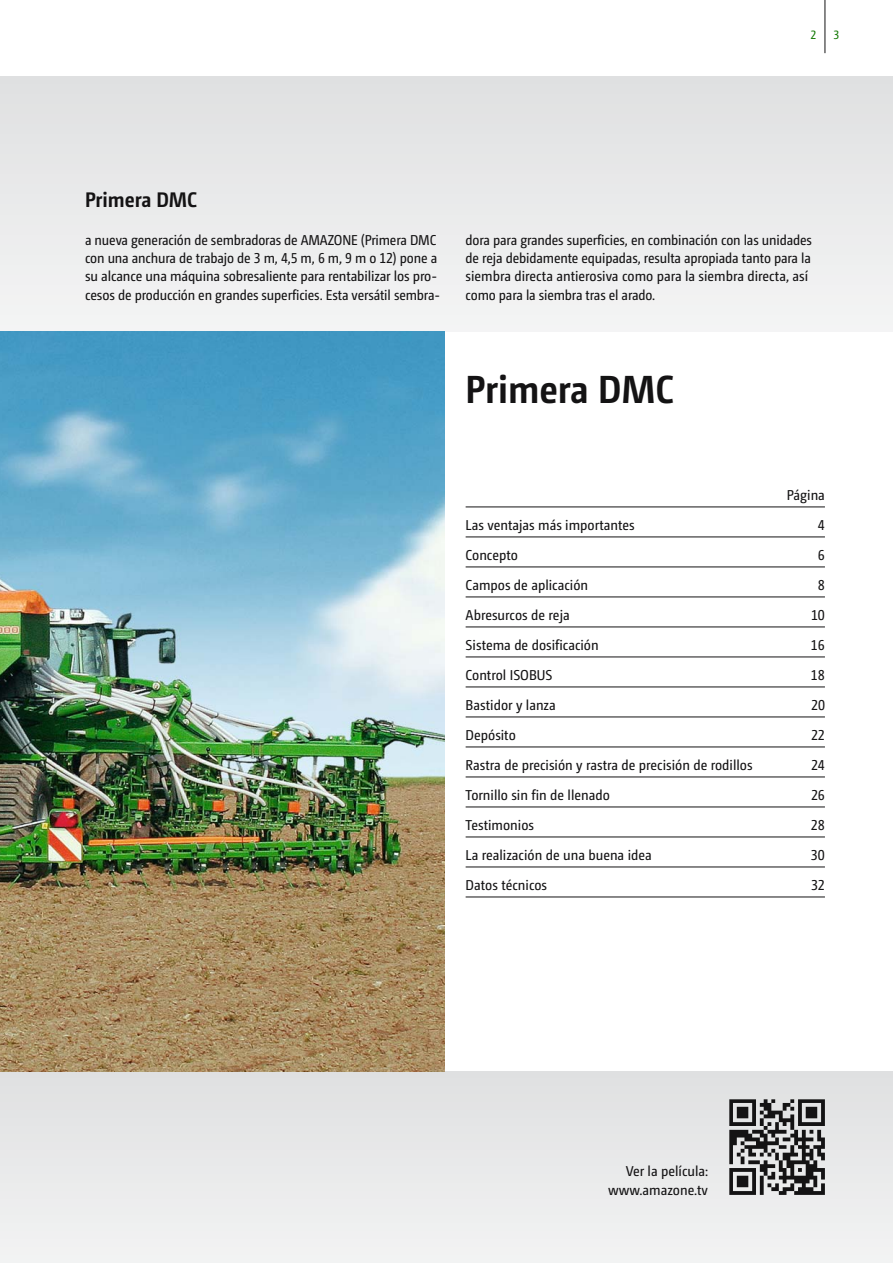
<style>
.page{position:relative;width:893px;height:1263px;background:#fff}
.page>*{position:absolute;margin:0;border:0;box-sizing:border-box;transform-origin:0 0}
.t1{font:700 39px "Camingo Dos Pro S Cd";color:#141314}
.t2{font:700 21px "Camingo Dos Pro S Cd";color:#141314}
.t3{font:14.25px/18.3px "Camingo Dos Pro S Cd";letter-spacing:-.005em;color:#141314}
.t4{font:12px "Camingo Dos Pro S Cd";color:#137904}
</style>
<div class="page">
<div style="left:0;top:77px;width:893px;height:255px;background:#eaebeb"></div>
<div style="left:0;top:1071px;width:893px;height:192px;background:#e9eaeb"></div>
<img style="left:0;top:332px;width:444px;height:739px">
<hr style="left:825px;top:0;width:1px;height:53px;background:#141314">
<svg style="left:729px;top:1099px;width:96px;height:96px"></svg>
<hr style="left:466px;top:507px;width:359px;height:1px;background:#141314">
<hr style="left:466px;top:537px;width:359px;height:1px;background:#141314">
<hr style="left:466px;top:567px;width:359px;height:1px;background:#141314">
<hr style="left:466px;top:597px;width:359px;height:1px;background:#141314">
<hr style="left:466px;top:627px;width:359px;height:1px;background:#141314">
<hr style="left:466px;top:657px;width:359px;height:1px;background:#141314">
<hr style="left:466px;top:687px;width:359px;height:1px;background:#141314">
<hr style="left:466px;top:717px;width:359px;height:1px;background:#141314">
<hr style="left:466px;top:747px;width:359px;height:1px;background:#141314">
<hr style="left:466px;top:777px;width:359px;height:1px;background:#141314">
<hr style="left:466px;top:807px;width:359px;height:1px;background:#141314">
<hr style="left:466px;top:837px;width:359px;height:1px;background:#141314">
<hr style="left:466px;top:867px;width:359px;height:1px;background:#141314">
<hr style="left:466px;top:897px;width:359px;height:1px;background:#141314">
<h2 class="t2" style="left:85px;top:191px;width:114px">Primera DMC</h2>
<p class="t4" style="left:810px;top:30px;width:7px">2</p>
<p class="t4" style="left:833px;top:30px;width:7px">3</p>
<p class="t3" style="left:85px;top:232px;width:357px">a nueva generación de sembradoras de AMAZONE (Primera DMC con una anchura de trabajo de 3 m, 4,5 m, 6 m, 9 m o 12) pone a su alcance una máquina sobresaliente para rentabilizar los pro&shy;cesos de producción en grandes superficies. Esta versátil sembra-</p>
<p class="t3" style="left:466px;top:231px;width:348px">dora para grandes superficies, en combinación con las unidades de reja debidamente equipadas, resulta apropiada tanto para la siembra directa antierosiva como para la siembra directa, así como para la siembra tras el arado.</p>
<h1 class="t1" style="left:466px;top:374px;width:210px">Primera DMC</h1>
<p class="t3" style="left:787px;top:487px;width:40px">Página</p>
<p class="t3" style="left:466px;top:517px;width:171px">Las ventajas más importantes</p>
<p class="t3" style="left:818px;top:517px;width:8px">4</p>
<p class="t3" style="left:466px;top:547px;width:54px">Concepto</p>
<p class="t3" style="left:818px;top:547px;width:8px">6</p>
<p class="t3" style="left:466px;top:577px;width:124px">Campos de aplicación</p>
<p class="t3" style="left:818px;top:577px;width:8px">8</p>
<p class="t3" style="left:466px;top:607px;width:106px">Abresurcos de reja</p>
<p class="t3" style="left:811px;top:607px;width:15px">10</p>
<p class="t3" style="left:466px;top:637px;width:135px">Sistema de dosificación</p>
<p class="t3" style="left:811px;top:637px;width:15px">16</p>
<p class="t3" style="left:466px;top:667px;width:88px">Control ISOBUS</p>
<p class="t3" style="left:811px;top:667px;width:15px">18</p>
<p class="t3" style="left:466px;top:697px;width:92px">Bastidor y lanza</p>
<p class="t3" style="left:811px;top:697px;width:15px">20</p>
<p class="t3" style="left:466px;top:727px;width:52px">Depósito</p>
<p class="t3" style="left:811px;top:727px;width:15px">22</p>
<p class="t3" style="left:466px;top:757px;width:288px">Rastra de precisión y rastra de precisión de rodillos</p>
<p class="t3" style="left:811px;top:757px;width:15px">24</p>
<p class="t3" style="left:466px;top:787px;width:146px">Tornillo sin fin de llenado</p>
<p class="t3" style="left:811px;top:787px;width:15px">26</p>
<p class="t3" style="left:466px;top:817px;width:70px">Testimonios</p>
<p class="t3" style="left:811px;top:817px;width:15px">28</p>
<p class="t3" style="left:466px;top:847px;width:188px">La realización de una buena idea</p>
<p class="t3" style="left:811px;top:847px;width:15px">30</p>
<p class="t3" style="left:466px;top:877px;width:83px">Datos técnicos</p>
<p class="t3" style="left:811px;top:877px;width:15px">32</p>
<p class="t3" style="left:608px;top:1162px;width:101px;line-height:19.2px;text-align:right">Ver la película: www.amazone.tv</p>
</div>
